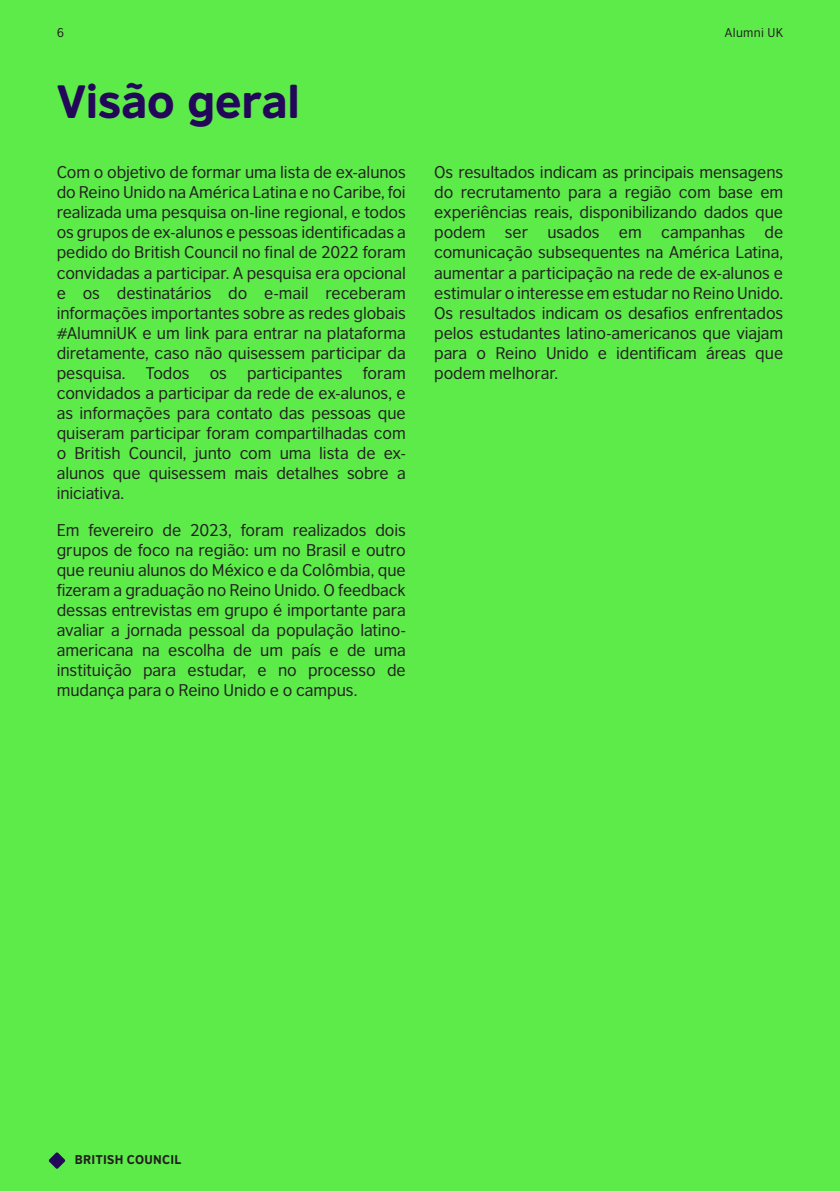
<style>
.page{position:relative;width:840px;height:1191px;background:#fff}
.page>*{position:absolute;margin:0;border:0;box-sizing:border-box;transform-origin:0 0}
.Header_A{font:44px "British Council Sans Headline";letter-spacing:-.01em;color:#23085a}
.Body{font:16px/20px "British Council Sans";letter-spacing:-.005em;color:#231f20;text-align:justify}
.Folio{font:12px "British Council Sans Headline";letter-spacing:.03em;color:#231f20}
.Folio-2{font:12px "British Council Sans";letter-spacing:.03em;color:#231f20}
</style>
<div class="page">
<div style="left:0;top:0;width:839px;height:1191px;background:#5deb4a"></div>
<svg style="left:49px;top:1152px;width:16px;height:17px"></svg>
<p class="Folio-2" style="left:57px;top:23px;width:9px">6</p>
<p class="Folio-2" style="left:724px;top:23px;width:60px">Alumni UK</p>
<p class="Header_A" style="left:57px;top:68px;width:245px">Visão geral</p>
<p class="Body" style="left:57px;top:161px;width:350px">Com o objetivo de formar uma lista de ex-alunos do Reino Unido na América Latina e no Caribe, foi realizada uma pesquisa on-line regional, e todos os grupos de ex-alunos e pessoas identificadas a pedido do British Council no final de 2022 foram convidadas a participar. A pesquisa era opcional e os destinatários do e-mail receberam informações importantes sobre as redes globais #AlumniUK e um link para entrar na plataforma diretamente, caso não quisessem participar da pesquisa.</p>
<p class="Body" style="left:57px;top:361px;width:350px;text-indent:306px">foram convidados a participar da rede de ex-alunos, e as informações para contato das pessoas que quiseram participar foram compartilhadas com o British Council, junto com uma lista de ex&shy;alunos que quisessem mais detalhes sobre a iniciativa.</p>
<p class="Body" style="left:57px;top:518px;width:350px">Em fevereiro de 2023, foram realizados dois grupos de foco na região: um no Brasil e outro que reuniu alunos do México e da Colômbia, que fizeram a graduação no Reino Unido. O feedback dessas entrevistas em grupo é importante para avaliar a jornada pessoal da população latino&shy;americana na escolha de um país e de uma instituição para estudar, e no processo de mudança para o Reino Unido e o campus.</p>
<p class="Body" style="left:146px;top:361px;width:45px">Todos</p>
<p class="Body" style="left:209px;top:361px;width:19px">os</p>
<p class="Body" style="left:247px;top:361px;width:97px">participantes</p>
<p class="Body" style="left:434px;top:161px;width:350px">Os resultados indicam as principais mensagens do recrutamento para a região com base em experiências reais, disponibilizando dados que podem ser usados em campanhas de comunicação subsequentes na América Latina, aumentar a participação na rede de ex-alunos e estimular o interesse em estudar no Reino Unido.<br>Os resultados indicam os desafios enfrentados pelos estudantes latino-americanos que viajam para o Reino Unido e identificam áreas que podem melhorar.</p>
<p class="Folio" style="left:75px;top:1150px;width:108px">BRITISH COUNCIL</p>
</div>
